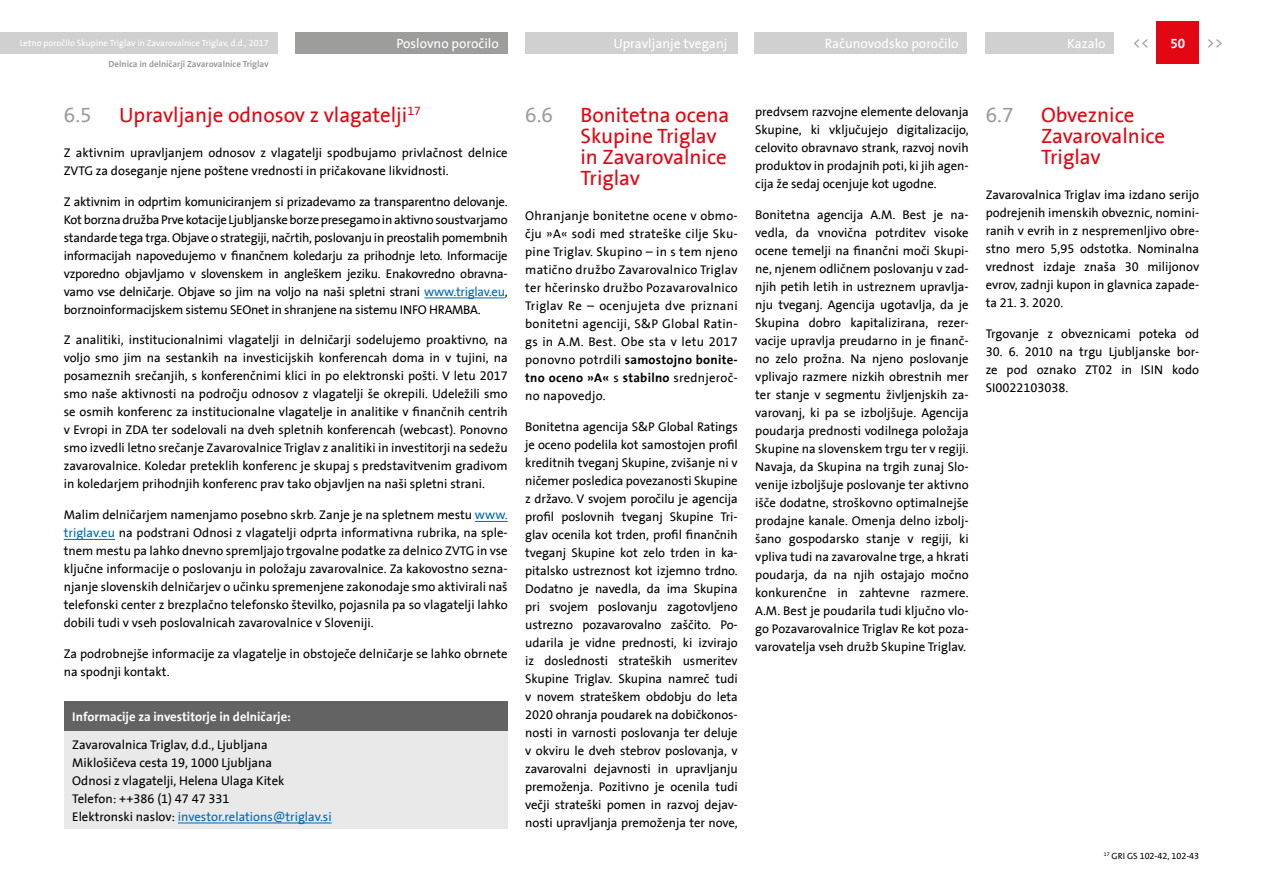
<style>
.page{position:relative;width:1263px;height:893px;background:#fff}
.page>*{position:absolute;margin:0;border:0;box-sizing:border-box;transform-origin:0 0}
.t1{font:21px/21px "Triglav The Sans";color:#e30613}
.t2{font:21px "Triglav The Sans";color:#9d9d9c}
.t3{font:15px "Triglav The Sans";color:#9d9d9c}
.t4{font:13.5px "Triglav The Sans";color:#fff}
.t5{font:700 13.5px "Triglav The Sans";color:#fff}
.t6{font:12.75px/18px "Triglav The Sans";color:#000;text-align:justify}
.t7{font:700 12.75px "Triglav The Sans";color:#fff}
.t8{font:9px "Triglav The Sans";color:#fff}
.t9{font:700 9px "Triglav The Sans";color:#9d9d9c}
.t10{font:9px "Triglav The Sans";color:#000}
.s1{color:#0069b4}
.s2{font-weight:700}
</style>
<div class="page">
<div style="left:0;top:32px;width:277px;height:21px;background:#d0d0d0"></div>
<div style="left:1157px;top:21px;width:42px;height:43px;background:#e30613"></div>
<div style="left:986px;top:32px;width:128px;height:21px;background:#d0d0d0"></div>
<div style="left:754px;top:32px;width:213px;height:21px;background:#d0d0d0"></div>
<div style="left:525px;top:32px;width:213px;height:21px;background:#d0d0d0"></div>
<div style="left:295px;top:32px;width:212px;height:21px;background:#9d9d9c"></div>
<hr style="left:424px;top:297px;width:81px;height:1px;background:#0069b4">
<hr style="left:475px;top:521px;width:33px;height:1px;background:#0069b4">
<hr style="left:64px;top:539px;width:51px;height:1px;background:#0069b4">
<div style="left:64px;top:731px;width:444px;height:98px;background:#e9e9e9"></div>
<hr style="left:178px;top:822px;width:154px;height:1px;background:#0069b4">
<div style="left:64px;top:701px;width:444px;height:30px;background:#646363"></div>
<p class="t8" style="left:20px;top:38px;width:250px">Letno poročilo Skupine Triglav in Zavarovalnice Triglav, d.d., 2017</p>
<p class="t9" style="left:109px;top:58px;width:162px">Delnica in delničarji Zavarovalnice Triglav</p>
<p class="t4" style="left:396px;top:36px;width:104px">Poslovno poročilo</p>
<p class="t4" style="left:613px;top:36px;width:115px">Upravljanje tveganj</p>
<p class="t4" style="left:825px;top:36px;width:135px">Računovodsko poročilo</p>
<p class="t4" style="left:1067px;top:36px;width:40px">Kazalo</p>
<p class="t3" style="left:1133px;top:35px;width:18px">&lt;&lt;</p>
<p class="t3" style="left:1206px;top:35px;width:18px">&gt;&gt;</p>
<p class="t5" style="left:1170px;top:35px;width:16px">50</p>
<h1 class="t2" style="left:64px;top:103px;width:29px">6.5</h1>
<h1 class="t1" style="left:119px;top:105px;width:303px">Upravljanje odnosov z vlagatelji<sup>17</sup></h1>
<p class="t6" style="left:64px;top:144px;width:445px">Z aktivnim upravljanjem odnosov z vlagatelji spodbujamo privlačnost delnice<br>ZVTG za doseganje njene poštene vrednosti in pričakovane likvidnosti.</p>
<p class="t6" style="left:64px;top:193px;width:445px">Z aktivnim in odprtim komuniciranjem si prizadevamo za transparentno delovanje.<br>Kot borzna družba Prve kotacije Ljubljanske borze presegamo in aktivno soustvarjamo standarde tega trga. Objave o strategiji, načrtih, poslovanju in preostalih pomembnih informacijah napovedujemo v finančnem koledarju za prihodnje leto. Informacije vzporedno objavljamo v slovenskem in angleškem jeziku. Enakovredno obravna&shy;vamo vse delničarje. Objave so jim na voljo na naši spletni strani <span class="s1">www.triglav.eu</span>, borznoinformacijskem sistemu SEOnet in shranjene na sistemu INFO HRAMBA.</p>
<p class="t6" style="left:64px;top:331px;width:445px">Z analitiki, institucionalnimi vlagatelji in delničarji sodelujemo proaktivno, na voljo smo jim na sestankih na investicijskih konferencah doma in v tujini, na posameznih srečanjih, s konferenčnimi klici in po elektronski pošti. V letu 2017 smo naše aktivnosti na področju odnosov z vlagatelji še okrepili. Udeležili smo se osmih konferenc za institucionalne vlagatelje in analitike v finančnih centrih v Evropi in ZDA ter sodelovali na dveh spletnih konferencah (webcast). Ponovno smo izvedli letno srečanje Zavarovalnice Triglav z analitiki in investitorji na sedežu zavarovalnice. Koledar preteklih konferenc je skupaj s predstavitvenim gradivom in koledarjem prihodnjih konferenc prav tako objavljen na naši spletni strani.</p>
<p class="t6" style="left:64px;top:506px;width:445px">Malim delničarjem namenjamo posebno skrb. Zanje je na spletnem mestu <span class="s1">www. triglav.eu</span> na podstrani Odnosi z vlagatelji odprta informativna rubrika, na sple&shy;tnem mestu pa lahko dnevno spremljajo trgovalne podatke za delnico ZVTG in vse ključne informacije o poslovanju in položaju zavarovalnice. Za kakovostno sezna&shy;njanje slovenskih delničarjev o učinku spremenjene zakonodaje smo aktivirali naš telefonski center z brezplačno telefonsko številko, pojasnila pa so vlagatelji lahko dobili tudi v vseh poslovalnicah zavarovalnice v Sloveniji.</p>
<p class="t6" style="left:64px;top:645px;width:445px">Za podrobnejše informacije za vlagatelje in obstoječe delničarje se lahko obrnete na spodnji kontakt.</p>
<p class="t7" style="left:72px;top:709px;width:220px">Informacije za investitorje in delničarje:</p>
<p class="t6" style="left:72px;top:736px;width:261px;text-align:left">Zavarovalnica Triglav, d.d., Ljubljana Miklošičeva cesta 19, 1000 Ljubljana<br>Odnosi z vlagatelji, Helena Ulaga Kitek<br>Telefon: ++386 (1) 47 47 331<br>Elektronski naslov: <span class="s1">investor.relations@triglav.si</span></p>
<h1 class="t2" style="left:525px;top:103px;width:29px">6.6</h1>
<h1 class="t1" style="left:580px;top:105px;width:151px">Bonitetna ocena<br>Skupine Triglav in Zavarovalnice<br>Triglav</h1>
<p class="t6" style="left:525px;top:207px;width:214px">Ohranjanje bonitetne ocene v obmo&shy;čju »A« sodi med strateške cilje Sku&shy;pine Triglav. Skupino – in s tem njeno matično družbo Zavarovalnico Triglav ter hčerinsko družbo Pozavarovalnico Triglav Re – ocenjujeta dve priznani bonitetni agenciji, S&amp;P Global Ratin&shy;gs in A.M. Best. Obe sta v letu 2017 ponovno potrdili <span class="s2">samostojno bonite&shy;tno oceno »A«</span> s <span class="s2">stabilno</span> srednjeroč&shy;no napovedjo.</p>
<p class="t6" style="left:525px;top:418px;width:214px">Bonitetna agencija S&amp;P Global Ratings je oceno podelila kot samostojen profil kreditnih tveganj Skupine, zvišanje ni v ničemer posledica povezanosti Skupine z državo. V svojem poročilu je agencija profil poslovnih tveganj Skupine Tri&shy;glav ocenila kot trden, profil finančnih tveganj Skupine kot zelo trden in ka&shy;pitalsko ustreznost kot izjemno trdno.<br>Dodatno je navedla, da ima Skupina pri svojem poslovanju zagotovljeno ustrezno pozavarovalno zaščito. Po&shy;udarila je vidne prednosti, ki izvirajo iz doslednosti strateških usmeritev Skupine Triglav. Skupina namreč tudi v novem strateškem obdobju do leta 2020 ohranja poudarek na dobičkonos&shy;nosti in varnosti poslovanja ter deluje v okviru le dveh stebrov poslovanja, v zavarovalni dejavnosti in upravljanju premoženja. Pozitivno je ocenila tudi večji strateški pomen in razvoj dejav&shy;nosti upravljanja premoženja ter nove,</p>
<p class="t6" style="left:755px;top:103px;width:215px">predvsem razvojne elemente delovanja Skupine, ki vključujejo digitalizacijo, celovito obravnavo strank, razvoj novih produktov in prodajnih poti, ki jih agen&shy;cija že sedaj ocenjuje kot ugodne.</p>
<p class="t6" style="left:755px;top:206px;width:215px">Bonitetna agencija A.M. Best je na&shy;vedla, da vnovična potrditev visoke ocene temelji na finančni moči Skupi&shy;ne, njenem odličnem poslovanju v zad&shy;njih petih letih in ustreznem upravlja&shy;nju tveganj. Agencija ugotavlja, da je Skupina dobro kapitalizirana, rezer&shy;vacije upravlja preudarno in je finanč&shy;no zelo prožna. Na njeno poslovanje vplivajo razmere nizkih obrestnih mer ter stanje v segmentu življenjskih za&shy;varovanj, ki pa se izboljšuje. Agencija poudarja prednosti vodilnega položaja Skupine na slovenskem trgu ter v regiji.<br>Navaja, da Skupina na trgih zunaj Slo&shy;venije izboljšuje poslovanje ter aktivno išče dodatne, stroškovno optimalnejše prodajne kanale. Omenja delno izbolj&shy;šano gospodarsko stanje v regiji, ki vpliva tudi na zavarovalne trge, a hkrati poudarja, da na njih ostajajo močno konkurenčne in zahtevne razmere.<br>A.M. Best je poudarila tudi ključno vlo&shy;go Pozavarovalnice Triglav Re kot poza&shy;varovatelja vseh družb Skupine Triglav.</p>
<h1 class="t2" style="left:986px;top:103px;width:29px">6.7</h1>
<h1 class="t1" style="left:1041px;top:105px;width:126px">Obveznice<br>Zavarovalnice<br>Triglav</h1>
<p class="t6" style="left:986px;top:186px;width:215px">Zavarovalnica Triglav ima izdano serijo podrejenih imenskih obveznic, nomini&shy;ranih v evrih in z nespremenljivo obre&shy;stno mero 5,95 odstotka. Nominalna vrednost izdaje znaša 30 milijonov evrov, zadnji kupon in glavnica zapade&shy;ta 21. 3. 2020.</p>
<p class="t6" style="left:986px;top:325px;width:215px">Trgovanje z obveznicami poteka od</p>
<p class="t6" style="left:986px;top:343px;width:215px">30. 6. 2010 na trgu Ljubljanske bor&shy;ze pod oznako ZT02 in ISIN kodo SI0022103038.</p>
<p class="t10" style="left:1104px;top:851px;width:97px"><sup>17</sup> GRI GS 102-42, 102-43</p>
</div>
